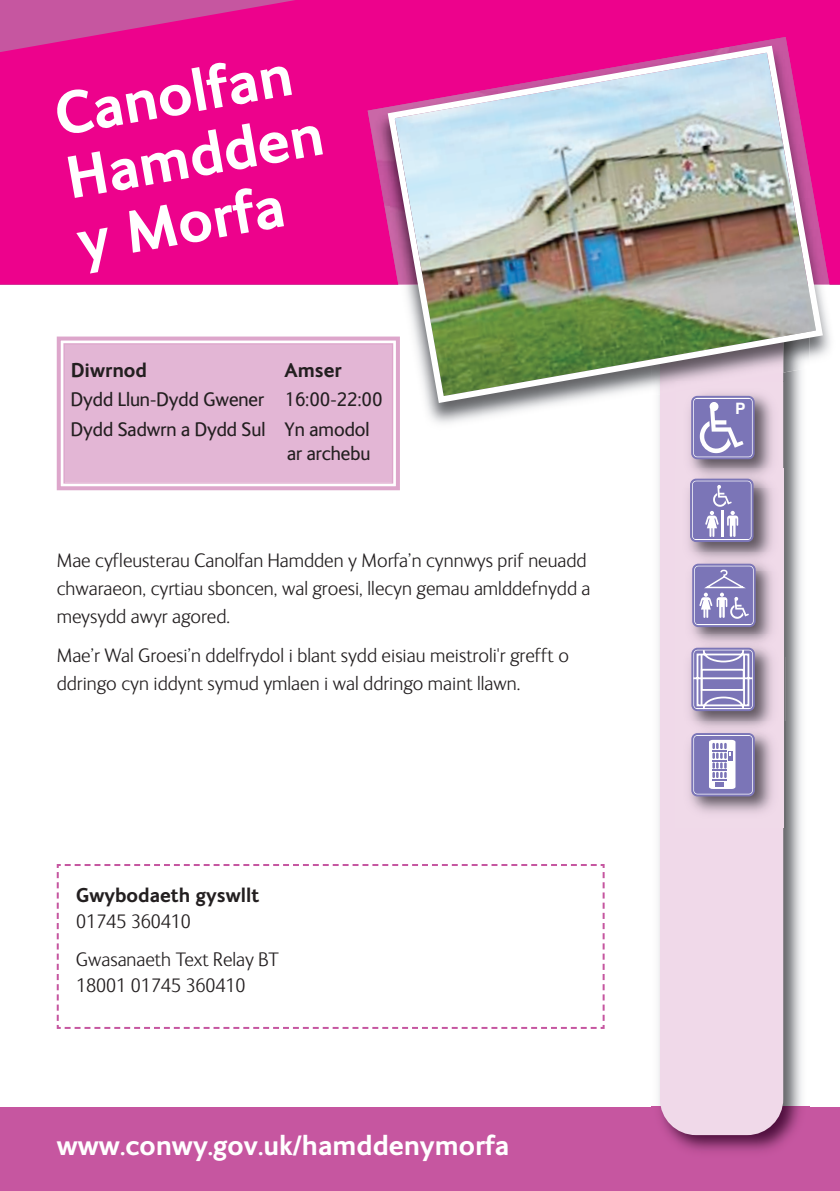
<style>
.page{position:relative;width:840px;height:1191px;background:#fff}
.page>*{position:absolute;margin:0;border:0;box-sizing:border-box;transform-origin:0 0}
.t1{font:700 60px/64px "FS Ingrid";color:#fff}
.t2{font:700 28px "FS Ingrid";color:#fff}
.t3{font:300 20px/28px "FS Ingrid";color:#231f20}
.t4{font:20px/29.6px "FS Ingrid";color:#231f20}
.t5{font:700 20px "FS Ingrid";color:#231f20}
.t6{font:700 15.8px "Helvetica";color:#fff}
</style>
<div class="page">
<div style="left:0;top:1106px;width:839px;height:85px;background:#c656a0"></div>
<svg style="left:56px;top:864px;width:549px;height:165px"></svg>
<img style="left:650px;top:406px;width:152px;height:745px">
<div style="left:659px;top:240px;width:123px;height:895px;background:#f0d9e9;border-radius:36px"></div>
<div style="left:0;top:0;width:839px;height:284px;background:#ed028c"></div>
<img style="left:825px;top:284px;width:14px;height:69px">
<img style="left:399px;top:406px;width:143px;height:30px">
<img style="left:367px;top:37px;width:461px;height:247px">
<img style="left:384px;top:42px;width:441px;height:364px">
<div style="left:65px;top:344px;width:326px;height:138px;background:#e3b6d5"></div>
<div style="left:57px;top:336px;width:342px;height:154px;border:4px solid #dda6cb"></div>
<div style="left:63px;top:343px;width:330px;height:140px;border:1px solid #dda6cb"></div>
<img style="left:675px;top:381px;width:110px;height:253px">
<img style="left:675px;top:381px;width:57px;height:10px">
<div style="left:690px;top:396px;width:64px;height:63px;border:2px solid #7b75b7;border-radius:5px"></div>
<svg style="left:693px;top:398px;width:58px;height:58px;background:#9691c5"></svg>
<svg style="left:689px;top:478px;width:64px;height:64px"></svg>
<div style="left:690px;top:479px;width:62px;height:62px;border:1px solid #7b75b7;border-radius:5px"></div>
<svg style="left:692px;top:481px;width:58px;height:58px;background:#918cc3"></svg>
<div style="left:691px;top:563px;width:64px;height:64px;border:2px solid #7b75b7;border-radius:5px"></div>
<svg style="left:694px;top:566px;width:58px;height:58px;background:#938ec4"></svg>
<img style="left:782px;top:634px;width:3px;height:194px">
<img style="left:689px;top:634px;width:84px;height:88px">
<div style="left:691px;top:647px;width:63px;height:64px;border:2px solid #7b75b7;border-radius:5px"></div>
<svg style="left:691px;top:648px;width:62px;height:63px;background:#9d98c9"></svg>
<div style="left:700px;top:669px;width:44px;height:22px;border:2px solid #fff"></div>
<hr style="left:700px;top:654px;width:2px;height:51px;background:#fff">
<hr style="left:742px;top:654px;width:2px;height:51px;background:#fff">
<img style="left:689px;top:740px;width:84px;height:73px">
<img style="left:695px;top:722px;width:90px;height:18px">
<div style="left:691px;top:733px;width:63px;height:63px;border:2px solid #7b75b7;border-radius:5px"></div>
<svg style="left:693px;top:735px;width:58px;height:58px;background:#a09ccb"></svg>
<h1 class="t1" style="left:51px;top:90px;width:261px;rotate:-10deg">Canolfan<br>Hamdden y Morfa</h1>
<p class="t5" style="left:71px;top:363px;width:78px">Diwrnod</p>
<p class="t5" style="left:284px;top:363px;width:59px">Amser</p>
<p class="t4" style="left:71px;top:387px;width:313px">Dydd Llun-Dydd Gwener 16:00-22:00<br>Dydd Sadwrn a Dydd Sul Yn amodol</p>
<p class="t4" style="left:287px;top:440px;width:85px">ar archebu</p>
<p class="t3" style="left:57px;top:548px;width:535px">Mae cyfleusterau Canolfan Hamdden y Morfa’n cynnwys prif neuadd chwaraeon, cyrtiau sboncen, wal groesi, llecyn gemau amlddefnydd a meysydd awyr agored.</p>
<p class="t3" style="left:57px;top:643px;width:513px">Mae’r Wal Groesi’n ddelfrydol i blant sydd eisiau meistroli'r grefft o ddringo cyn iddynt symud ymlaen i wal ddringo maint llawn.</p>
<p class="t5" style="left:76px;top:888px;width:184px">Gwybodaeth gyswllt</p>
<p class="t3" style="left:76px;top:905px;width:204px;line-height:37.4px">01745 360410<br>Gwasanaeth Text Relay BT</p>
<p class="t3" style="left:76px;top:973px;width:170px">18001 01745 360410</p>
<h2 class="t2" style="left:57px;top:1135px;width:454px">www.conwy.gov.uk/hamddenymorfa</h2>
<p class="t6" style="left:734px;top:396px;width:12px">P</p>
</div>
